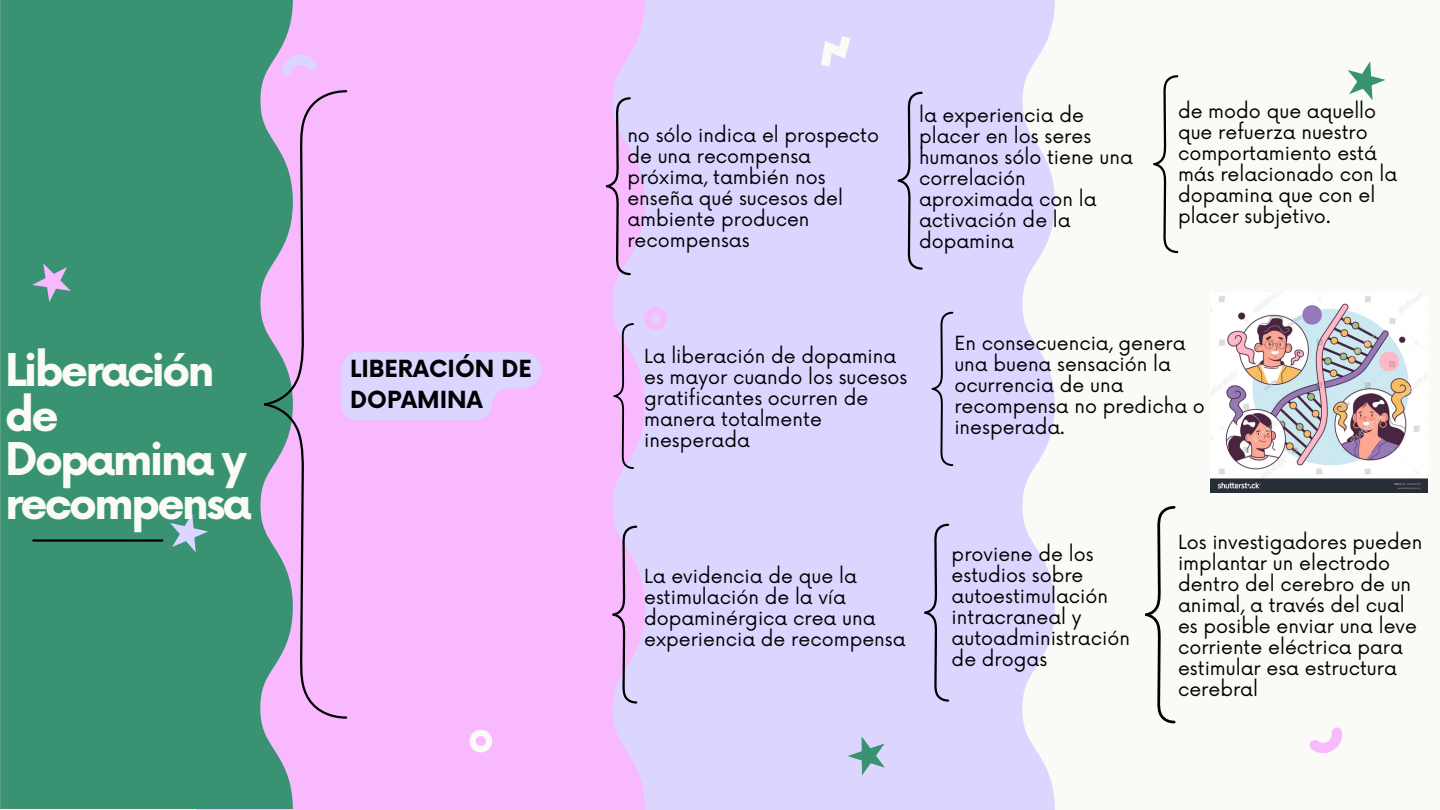
<style>
.page{position:relative;width:1440px;height:810px;background:#fafaf6}
.page>*{position:absolute;margin:0;border:0;box-sizing:border-box;transform-origin:0 0}
.t1{font:700 44px/44.2px "Now";letter-spacing:-.065em;color:#fafaf6}
.t2{font:700 23px/31.5px "Now";color:#000}
.t3{font:19px/21px "Now";color:#000}
</style>
<div class="page">
<div style="left:645px;top:0;width:410px;height:810px;background:#dcd5ff"></div>
<svg style="left:196px;top:0;width:449px;height:810px;background:#f6bbfe"></svg>
<div style="left:0;top:0;width:293px;height:809px;background:#399272"></div>
<svg style="left:604px;top:96px;width:28px;height:180px;background:#ddace7"></svg>
<svg style="left:896px;top:91px;width:28px;height:180px;background:#c8c1e7"></svg>
<svg style="left:612px;top:322px;width:23px;height:148px;background:#deace8"></svg>
<svg style="left:611px;top:524px;width:27px;height:181px;background:#d9afe7"></svg>
<svg style="left:930px;top:311px;width:24px;height:156px;background:#c7c1e7"></svg>
<svg style="left:923px;top:523px;width:27px;height:180px;background:#c7c1e7"></svg>
<svg style="left:32px;top:263px;width:39px;height:39px;background:#759e9e"></svg>
<svg style="left:170px;top:513px;width:38px;height:39px"></svg>
<hr style="left:33px;top:539px;width:129px;height:3px;background:#000">
<svg style="left:1348px;top:61px;width:37px;height:39px"></svg>
<svg style="left:469px;top:730px;width:23px;height:22px"></svg>
<svg style="left:281px;top:53px;width:37px;height:23px"></svg>
<svg style="left:848px;top:736px;width:37px;height:39px"></svg>
<svg style="left:821px;top:36px;width:29px;height:30px"></svg>
<svg style="left:644px;top:307px;width:23px;height:23px"></svg>
<svg style="left:1309px;top:727px;width:33px;height:26px"></svg>
<svg style="left:1153px;top:75px;width:26px;height:179px"></svg>
<svg style="left:1145px;top:506px;width:31px;height:218px"></svg>
<img style="left:1210px;top:294px;width:217px;height:199px">
<svg style="left:262px;top:89px;width:279px;height:631px;background:#eab6f4"></svg>
<p class="t1" style="left:5px;top:351px;width:248px">Liberación de<br>Dopamina y recompensa</p>
<p class="t2" style="left:350px;top:354px;width:183px">LIBERACIÓN DE<br>DOPAMINA</p>
<p class="t3" style="left:627px;top:126px;width:253px">no sólo indica el prospecto de una recompensa próxima, también nos enseña qué sucesos del ambiente producen recompensas</p>
<p class="t3" style="left:919px;top:105px;width:215px">la experiencia de placer en los seres humanos sólo tiene una correlación aproximada con la activación de la dopamina</p>
<p class="t3" style="left:1178px;top:102px;width:221px">de modo que aquello que refuerza nuestro comportamiento está más relacionado con la dopamina que con el placer subjetivo.</p>
<p class="t3" style="left:644px;top:347px;width:265px">La liberación de dopamina es mayor cuando los sucesos gratificantes ocurren de manera totalmente inesperada</p>
<p class="t3" style="left:954px;top:333px;width:252px">En consecuencia, genera una buena sensación la ocurrencia de una recompensa no predicha o inesperada.</p>
<p class="t3" style="left:644px;top:567px;width:263px">La evidencia de que la estimulación de la vía dopaminérgica crea una experiencia de recompensa</p>
<h1 class="t3" style="left:952px;top:545px;width:180px">proviene de los estudios sobre autoestimulación intracraneal y autoadministración de drogas</h1>
<h2 class="t3" style="left:1178px;top:533px;width:246px">Los investigadores pueden implantar un electrodo dentro del cerebro de un animal, a través del cual es posible enviar una leve corriente eléctrica para estimular esa estructura cerebral</h2>
</div>
